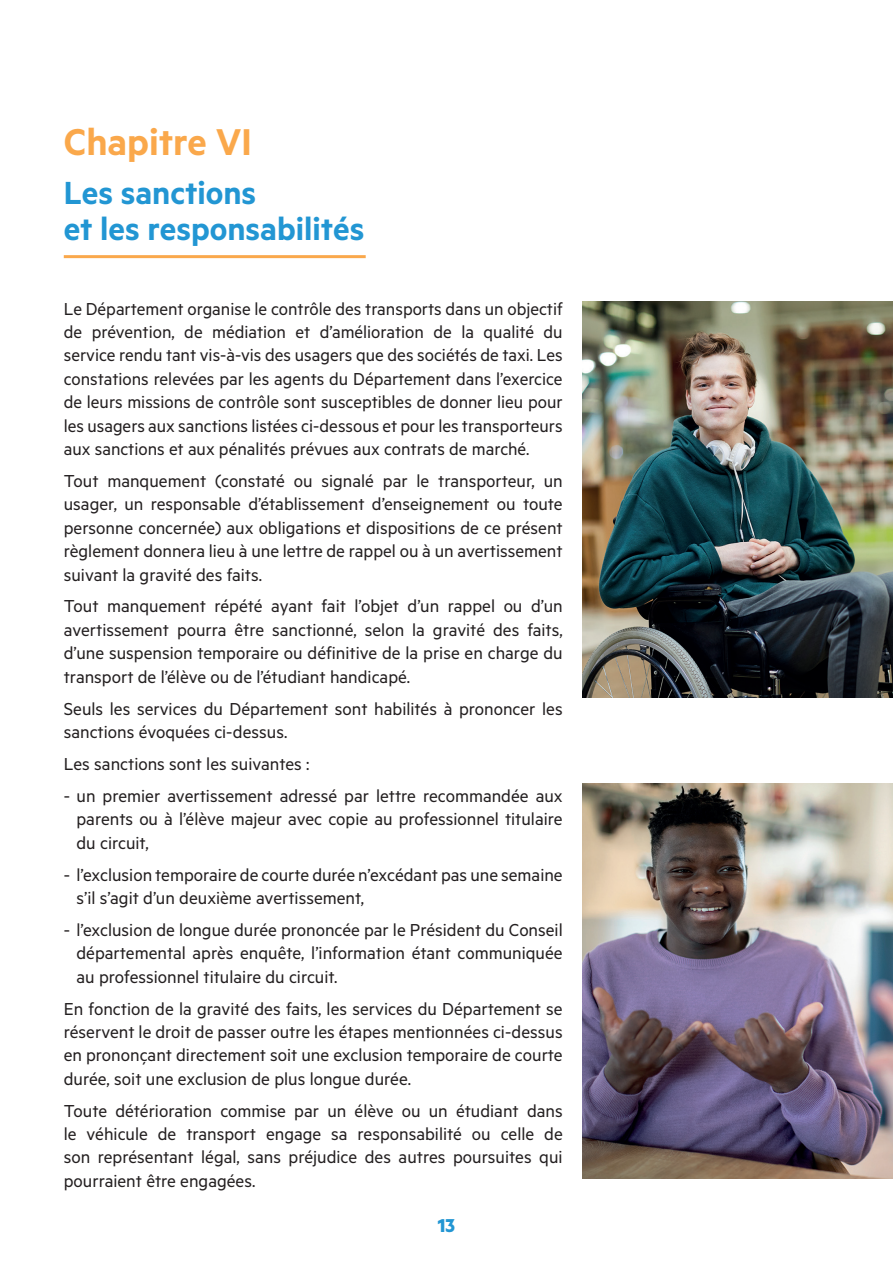
<style>
.page{position:relative;width:893px;height:1263px;background:#fff}
.page>*{position:absolute;margin:0;border:0;box-sizing:border-box;transform-origin:0 0}
.t1{font:600 42px "Metric";color:#faa84b}
.t2{font:600 36px "Metric";color:#2296d3}
.t3{font:700 21px "Metric";color:#2296d3}
.t4{font:19.5px/23.4px "Metric";color:#231f20;text-align:justify}
</style>
<div class="page">
<hr style="left:64px;top:255px;width:302px;height:3px;background:#faa84b">
<img style="left:583px;top:302px;width:310px;height:395px">
<img style="left:583px;top:783px;width:310px;height:396px">
<p class="t1" style="left:64px;top:117px;width:190px">Chapitre VI</p>
<p class="t2" style="left:64px;top:171px;width:194px">Les sanctions</p>
<p class="t2" style="left:64px;top:207px;width:302px">et les responsabilités</p>
<p class="t4" style="left:64px;top:296px;width:500px">Le Département organise le contrôle des transports dans un objectif de prévention, de médiation et d’amélioration de la qualité du service rendu tant vis-à-vis des usagers que des sociétés de taxi. Les constations relevées par les agents du Département dans l’exercice de leurs missions de contrôle sont susceptibles de donner lieu pour les usagers aux sanctions listées ci-dessous et pour les transporteurs aux sanctions et aux pénalités prévues aux contrats de marché.</p>
<p class="t4" style="left:64px;top:468px;width:500px">Tout manquement (constaté ou signalé par le transporteur, un usager, un responsable d’établissement d’enseignement ou toute personne concernée) aux obligations et dispositions de ce présent règlement donnera lieu à une lettre de rappel ou à un avertissement suivant la gravité des faits.</p>
<p class="t4" style="left:64px;top:594px;width:500px">Tout manquement répété ayant fait l’objet d’un rappel ou d’un avertissement pourra être sanctionné, selon la gravité des faits, d’une suspension temporaire ou définitive de la prise en charge du transport de l’élève ou de l’étudiant handicapé.</p>
<p class="t4" style="left:64px;top:696px;width:500px">Seuls les services du Département sont habilités à prononcer les sanctions évoquées ci-dessus.</p>
<p class="t4" style="left:64px;top:751px;width:247px">Les sanctions sont les suivantes :</p>
<p class="t4" style="left:77px;top:783px;width:488px;text-indent:-13px">- un premier avertissement adressé par lettre recommandée aux parents ou à l’élève majeur avec copie au professionnel titulaire du circuit,</p>
<p class="t4" style="left:77px;top:862px;width:488px;text-indent:-13px">- l’exclusion temporaire de courte durée n’excédant pas une semaine s’il s’agit d’un deuxième avertissement,</p>
<p class="t4" style="left:77px;top:917px;width:488px;text-indent:-13px">- l’exclusion de longue durée prononcée par le Président du Conseil départemental après enquête, l’information étant communiquée au professionnel titulaire du circuit.</p>
<p class="t4" style="left:64px;top:996px;width:500px">En fonction de la gravité des faits, les services du Département se réservent le droit de passer outre les étapes mentionnées ci-dessus en prononçant directement soit une exclusion temporaire de courte durée, soit une exclusion de plus longue durée.</p>
<p class="t4" style="left:64px;top:1098px;width:500px">Toute détérioration commise par un élève ou un étudiant dans le véhicule de transport engage sa responsabilité ou celle de son représentant légal, sans préjudice des autres poursuites qui pourraient être engagées.</p>
<p class="t3" style="left:438px;top:1212px;width:19px">13</p>
</div>
